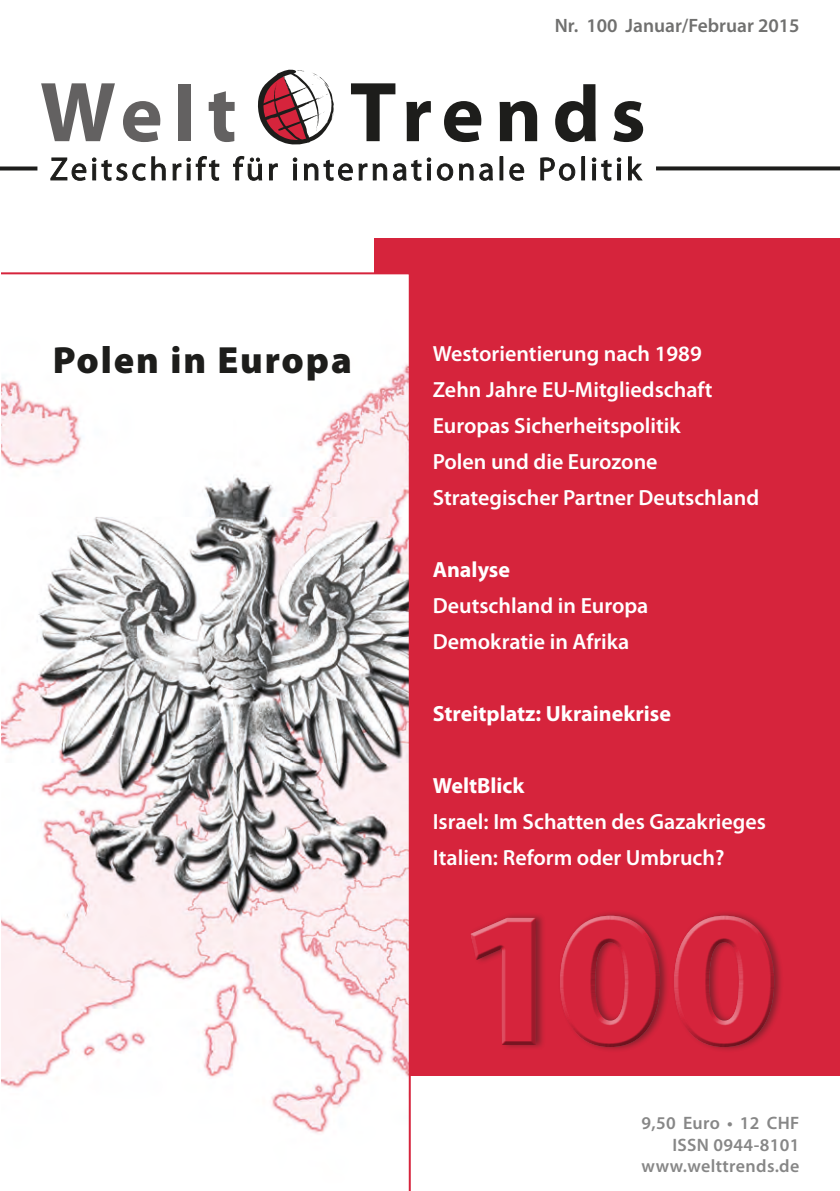
<style>
.page{position:relative;width:840px;height:1191px;background:#fff}
.page>*{position:absolute;margin:0;border:0;box-sizing:border-box;transform-origin:0 0}
.t1{font:900 195.4px "Myriad Pro";color:#d6243c}
.t2{font:900 38px "Myriad Pro";letter-spacing:.05em;color:#1d1d1b}
.t3{font:600 22px/36px "Myriad Pro";color:#fff}
.t4{font:700 22px "Myriad Pro";color:#fff}
.t5{font:600 19.4px "Myriad Pro";color:#70706f}
.t6{font:600 18px/21.6px "Myriad Pro";letter-spacing:.02em;color:#878787;text-align:right}
</style>
<div class="page">
<div style="left:374px;top:238px;width:465px;height:837px;background:#d6243c"></div>
<svg style="left:1px;top:272px;width:409px;height:919px"></svg>
<svg style="left:258px;top:69px;width:76px;height:76px"></svg>
<svg style="left:51px;top:158px;width:35px;height:23px"></svg>
<svg style="left:92px;top:158px;width:53px;height:23px"></svg>
<svg style="left:151px;top:156px;width:14px;height:24px"></svg>
<svg style="left:173px;top:163px;width:8px;height:17px"></svg>
<hr style="left:187px;top:164px;width:3px;height:16px;background:#1d1d1b">
<svg style="left:187px;top:158px;width:3px;height:4px"></svg>
<svg style="left:196px;top:156px;width:23px;height:25px"></svg>
<svg style="left:233px;top:156px;width:29px;height:25px"></svg>
<svg style="left:269px;top:163px;width:8px;height:17px"></svg>
<hr style="left:293px;top:164px;width:3px;height:16px;background:#1d1d1b">
<svg style="left:293px;top:158px;width:4px;height:4px"></svg>
<svg style="left:304px;top:160px;width:48px;height:21px"></svg>
<svg style="left:358px;top:163px;width:9px;height:17px"></svg>
<svg style="left:373px;top:163px;width:14px;height:17px"></svg>
<svg style="left:393px;top:160px;width:28px;height:21px"></svg>
<hr style="left:427px;top:164px;width:3px;height:16px;background:#1d1d1b">
<svg style="left:427px;top:158px;width:3px;height:4px"></svg>
<svg style="left:437px;top:163px;width:16px;height:18px"></svg>
<svg style="left:459px;top:163px;width:14px;height:17px"></svg>
<svg style="left:479px;top:163px;width:13px;height:18px"></svg>
<hr style="left:499px;top:157px;width:3px;height:23px;background:#1d1d1b">
<svg style="left:509px;top:163px;width:14px;height:18px"></svg>
<svg style="left:540px;top:157px;width:34px;height:24px"></svg>
<hr style="left:581px;top:157px;width:3px;height:23px;background:#1d1d1b">
<hr style="left:592px;top:164px;width:3px;height:16px;background:#1d1d1b">
<svg style="left:591px;top:158px;width:4px;height:4px"></svg>
<svg style="left:601px;top:158px;width:19px;height:23px"></svg>
<svg style="left:628px;top:156px;width:14px;height:24px"></svg>
<svg style="left:41px;top:83px;width:74px;height:58px"></svg>
<svg style="left:123px;top:101px;width:37px;height:41px"></svg>
<div style="left:179px;top:84px;width:12px;height:57px;background:#636161"></div>
<svg style="left:208px;top:91px;width:26px;height:51px"></svg>
<svg style="left:351px;top:83px;width:44px;height:58px"></svg>
<svg style="left:406px;top:101px;width:24px;height:40px"></svg>
<svg style="left:444px;top:101px;width:37px;height:41px"></svg>
<svg style="left:499px;top:101px;width:38px;height:40px"></svg>
<svg style="left:555px;top:84px;width:40px;height:58px"></svg>
<svg style="left:613px;top:101px;width:29px;height:41px"></svg>
<svg style="left:0;top:166px;width:37px;height:4px"></svg>
<svg style="left:656px;top:166px;width:183px;height:4px"></svg>
<div style="left:465px;top:910px;width:314px;height:136px;background:#fff;opacity:.75"></div>
<div style="left:465px;top:916px;width:314px;height:136px;background:#1d1d1b;opacity:.75"></div>
<p class="t5" style="left:554px;top:13px;width:246px">Nr. 100 Januar/Februar 2015</p>
<h2 class="t2" style="left:53px;top:335px;width:300px">Polen in Europa</h2>
<p class="t3" style="left:432px;top:335px;width:328px">Westorientierung nach 1989<br>Zehn Jahre EU-Mitgliedschaft<br>Europas Sicherheitspolitik<br>Polen und die Eurozone<br>Strategischer Partner Deutschland</p>
<p class="t4" style="left:432px;top:555px;width:79px">Analyse</p>
<p class="t3" style="left:432px;top:587px;width:217px">Deutschland in Europa<br>Demokratie in Afrika</p>
<p class="t4" style="left:432px;top:699px;width:240px">Streitplatz: Ukrainekrise</p>
<p class="t4" style="left:432px;top:771px;width:93px">WeltBlick</p>
<p class="t3" style="left:432px;top:803px;width:334px">Israel: Im Schatten des Gazakrieges<br>Italien: Reform oder Umbruch?</p>
<h1 class="t1" style="left:455px;top:848px;width:326px">100</h1>
<p class="t6" style="left:641px;top:1112px;width:159px">9,50 Euro • 12 CHF<br>ISSN 0944-8101 www.welttrends.de</p>
</div>
